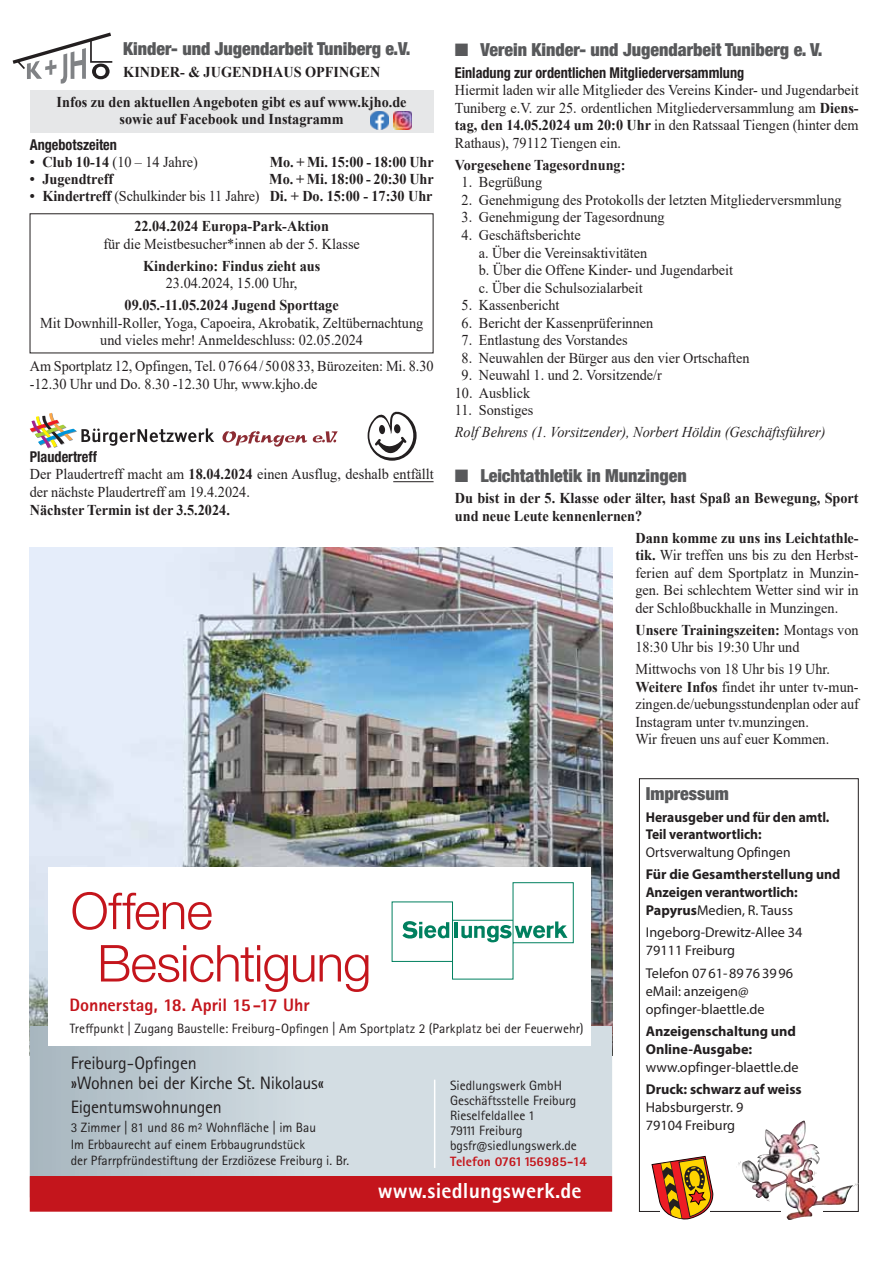
<style>
.page{position:relative;width:893px;height:1263px;background:#fff}
.page>*{position:absolute;margin:0;border:0;box-sizing:border-box;transform-origin:0 0}
.t1{font:300 51px/52.3px "Helvetica Neue";letter-spacing:-.015em;color:#c4151c}
.t2{font:800 21.75px "Rotis Sans Serif Pro";letter-spacing:.01em;color:#fff}
.t3{font:900 condensed 18px "Helvetica Neue LT Pro";color:#58595b}
.t4{font:18px/19.5px "Rotis Sans Serif Pro";letter-spacing:-.015em;color:#231f20}
.t5{font:800 18px "Rotis Sans Serif Pro";color:#c4151c}
.t6{font:15px/17.5px "Times New Roman";color:#231f20;scale:.95 1}
.t7{font:700 15px/29.8px "Times New Roman";color:#231f20;scale:.95 1}
.t8{font:700 condensed 15px "Helvetica Neue LT Pro";color:#231f20;scale:.95 1}
.t9{font:italic 15px "Times New Roman";color:#231f20;scale:.95 1}
.t10{font:14.25px/18px "Myriad Pro";color:#231f20}
.t11{font:700 14.25px/18px "Myriad Pro";color:#231f20}
.t12{font:700 14.25px/17.5px "Myriad Pro";color:#231f20;scale:.95 1}
.t13{font:14.25px "Myriad Pro";color:#231f20;scale:.95 1}
.t14{font:13.5px/15px "Rotis Sans Serif Pro";color:#231f20}
.t15{font:800 13.5px "Rotis Sans Serif Pro";color:#c4151b}
.s1{font-weight:700}
.s2{font-weight:400}
</style>
<div class="page">
<div style="left:639px;top:778px;width:220px;height:434px;border:1px solid #231f20"></div>
<svg style="left:781px;top:1210px;width:42px;height:4px"></svg>
<img style="left:757px;top:1121px;width:46px;height:51px">
<svg style="left:652px;top:1156px;width:61px;height:64px"></svg>
<div style="left:30px;top:90px;width:404px;height:43px;background:#e6e7e8"></div>
<svg style="left:13px;top:32px;width:100px;height:52px"></svg>
<img style="left:394px;top:111px;width:17px;height:18px">
<img style="left:370px;top:111px;width:18px;height:18px">
<hr style="left:393px;top:481px;width:41px;height:1px;background:#231f20">
<svg style="left:30px;top:413px;width:184px;height:36px"></svg>
<svg style="left:222px;top:431px;width:116px;height:16px"></svg>
<svg style="left:368px;top:412px;width:49px;height:49px"></svg>
<img style="left:30px;top:548px;width:582px;height:478px">
<div style="left:31px;top:1027px;width:580px;height:170px;background:linear-gradient(to right,#b3c1c9,#dee7ec)"></div>
<div style="left:31px;top:1177px;width:580px;height:34px;background:#c4151c"></div>
<div style="left:30px;top:1176px;width:582px;height:36px;border:2px solid #c4151c"></div>
<hr style="left:434px;top:1080px;width:1px;height:88px;background:#fff">
<div style="left:49px;top:867px;width:542px;height:179px;background:#fff"></div>
<svg style="left:392px;top:882px;width:182px;height:98px"></svg>
<p class="t3" style="left:123px;top:42px;width:289px">Kinder- und Jugendarbeit Tuniberg e.V.</p>
<p class="t7" style="left:57px;top:57px;width:370px;text-indent:67px">KINDER- &amp; JUGENDHAUS OPFINGEN<br>Infos zu den aktuellen Angeboten gibt es auf www.kjho.de</p>
<p class="t7" style="left:120px;top:104px;width:237px">sowie auf Facebook und Instagramm</p>
<p class="t8" style="left:30px;top:139px;width:93px">Angebotszeiten</p>
<p class="t6" style="left:42px;top:153px;width:165px"><span class="s1">Club 10-14</span> (10 – 14 Jahre)</p>
<p class="t7" style="left:270px;top:147px;width:174px">Mo. + Mi. 15:00 - 18:00 Uhr</p>
<p class="t7" style="left:42px;top:164px;width:76px">Jugendtreff</p>
<p class="t7" style="left:42px;top:170px;width:413px;line-height:17.1px;text-align:right">Mo. + Mi. 18:00 - 20:30 Uhr<br>Kindertreff <span class="s2">(Schulkinder bis 11 Jahre)</span> Di. + Do. 15:00 - 17:30 Uhr</p>
<p class="t7" style="left:134px;top:211px;width:206px">22.04.2024 Europa-Park-Aktion</p>
<p class="t6" style="left:103px;top:235px;width:271px">für die Meistbesucher*innen ab der 5. Klasse</p>
<p class="t7" style="left:143px;top:251px;width:188px">Kinderkino: Findus zieht aus</p>
<p class="t6" style="left:166px;top:274px;width:140px">23.04.2024, 15.00 Uhr,</p>
<p class="t7" style="left:125px;top:290px;width:227px">09.05.-11.05.2024 Jugend Sporttage</p>
<p class="t6" style="left:40px;top:314px;width:405px;text-align:center">Mit Downhill-Roller, Yoga, Capoeira, Akrobatik, Zeltübernachtung und vieles mehr! Anmeldeschluss: 02.05.2024</p>
<p class="t6" style="left:30px;top:357px;width:427px">Am Sportplatz 12, Opfingen, Tel. 0 76 64 / 50 08 33, Bürozeiten: Mi. 8.30 -12.30 Uhr und Do. 8.30 -12.30 Uhr, www.kjho.de</p>
<p class="t8" style="left:30px;top:451px;width:72px">Plaudertreff</p>
<p class="t6" style="left:30px;top:466px;width:427px">Der Plaudertreff macht am <span class="s1">18.04.2024</span> einen Ausflug, deshalb entfällt der nächste Plaudertreff am 19.4.2024.</p>
<p class="t7" style="left:30px;top:495px;width:212px">Nächster Termin ist der 3.5.2024.</p>
<p class="t3" style="left:480px;top:43px;width:344px">Verein Kinder- und Jugendarbeit Tuniberg e. V.</p>
<p class="t8" style="left:455px;top:67px;width:306px">Einladung zur ordentlichen Mitgliederversammlung</p>
<p class="t6" style="left:455px;top:82px;width:427px;text-align:justify">Hiermit laden wir alle Mitglieder des Vereins Kinder- und Jugendarbeit Tuniberg e.V. zur 25. ordentlichen Mitgliederversammlung am <span class="s1">Diens&shy;tag, den 14.05.2024 um 20:0 Uhr</span> in den Ratssaal Tiengen (hinter dem Rathaus), 79112 Tiengen ein.</p>
<p class="t7" style="left:455px;top:150px;width:181px">Vorgesehene Tagesordnung:</p>
<p class="t6" style="left:462px;top:173px;width:86px">1. Begrüßung</p>
<p class="t6" style="left:462px;top:191px;width:401px">2. Genehmigung des Protokolls der letzten Mitgliederversmmlung</p>
<p class="t6" style="left:462px;top:209px;width:215px">3. Genehmigung der Tagesordnung</p>
<p class="t6" style="left:479px;top:226px;width:269px;text-indent:-17px">4. Geschäftsberichte<br>a. Über die Vereinsaktivitäten<br>b. Über die Offene Kinder- und Jugendarbeit c. Über die Schulsozialarbeit</p>
<p class="t6" style="left:462px;top:296px;width:105px">5. Kassenbericht</p>
<p class="t6" style="left:462px;top:314px;width:203px">6. Bericht der Kassenprüferinnen</p>
<p class="t6" style="left:462px;top:331px;width:176px">7. Entlastung des Vorstandes</p>
<p class="t6" style="left:462px;top:349px;width:305px">8. Neuwahlen der Bürger aus den vier Ortschaften</p>
<p class="t6" style="left:462px;top:366px;width:212px">9. Neuwahl 1. und 2. Vorsitzende/r</p>
<p class="t6" style="left:455px;top:384px;width:81px">10. Ausblick</p>
<p class="t6" style="left:455px;top:402px;width:84px">11. Sonstiges</p>
<p class="t9" style="left:455px;top:424px;width:392px">Rolf Behrens (1. Vorsitzender), Norbert Höldin (Geschäftsführer)</p>
<p class="t3" style="left:480px;top:469px;width:208px">Leichtathletik in Munzingen</p>
<p class="t7" style="left:455px;top:490px;width:427px;line-height:17.5px">Du bist in der 5. Klasse oder älter, hast Spaß an Bewegung, Sport und neue Leute kennenlernen?</p>
<p class="t6" style="left:635px;top:529px;width:237px;text-align:justify"><span class="s1">Dann komme zu uns ins Leichtathle&shy;tik.</span> Wir treffen uns bis zu den Herbst&shy;ferien auf dem Sportplatz in Munzin&shy;gen. Bei schlechtem Wetter sind wir in der Schloßbuckhalle in Munzingen.</p>
<p class="t6" style="left:635px;top:621px;width:237px"><span class="s1">Unsere Trainingszeiten:</span> Montags von<br>18:30 Uhr bis 19:30 Uhr und</p>
<p class="t6" style="left:635px;top:660px;width:237px">Mittwochs von 18 Uhr bis 19 Uhr.<br><span class="s1">Weitere Infos</span> findet ihr unter tv-mun&shy;zingen.de/uebungsstundenplan oder auf Instagram unter tv.munzingen.<br>Wir freuen uns auf euer Kommen.</p>
<h1 class="t1" style="left:97px;top:884px;width:276px;text-indent:-27px">Offene<br>Besichtigung</h1>
<p class="t5" style="left:70px;top:998px;width:242px">Donnerstag, 18. April 15-17 Uhr</p>
<p class="t14" style="left:70px;top:1022px;width:515px">Treffpunkt | Zugang Baustelle: Freiburg-Opfingen | Am Sportplatz 2 (Parkplatz bei der Feuerwehr)</p>
<p class="t4" style="left:71px;top:1055px;width:255px">Freiburg-Opfingen<br>»Wohnen bei der Kirche St. Nikolaus«</p>
<p class="t4" style="left:71px;top:1098px;width:153px">Eigentumswohnungen</p>
<p class="t14" style="left:71px;top:1120px;width:280px;line-height:16.5px">3 Zimmer | 81 und 86 m2 Wohnfläche | im Bau<br>Im Erbbaurecht auf einem Erbbaugrundstück<br>der Pfarrpfründestiftung der Erzdiözese Freiburg i. Br.</p>
<p class="t14" style="left:450px;top:1079px;width:128px">Siedlungswerk GmbH<br>Geschäftsstelle Freiburg<br>Rieselfeldallee 1<br>79111 Freiburg bgsfr@siedlungswerk.de</p>
<p class="t15" style="left:450px;top:1156px;width:138px">Telefon 0761 156985-14</p>
<h2 class="t2" style="left:378px;top:1182px;width:205px">www.siedlungswerk.de</h2>
<p class="t3" style="left:646px;top:787px;width:85px">Impressum</p>
<p class="t12" style="left:646px;top:809px;width:195px">Herausgeber und für den amtl.<br>Teil verantwortlich:</p>
<p class="t13" style="left:646px;top:847px;width:154px">Ortsverwaltung Opfingen</p>
<p class="t11" style="left:646px;top:866px;width:196px">Für die Gesamtherstellung und<br>Anzeigen verantwortlich:<br>Papyrus<span class="s2">Medien, R. Tauss</span></p>
<p class="t10" style="left:646px;top:925px;width:158px">Ingeborg-Drewitz-Allee 34<br>79111 Freiburg</p>
<p class="t10" style="left:646px;top:965px;width:149px">Telefon 07 61- 89 76 39 96 eMail: anzeigen@ opfinger-blaettle.de</p>
<p class="t11" style="left:646px;top:1023px;width:152px">Anzeigenschaltung und<br>Online-Ausgabe:</p>
<p class="t10" style="left:646px;top:1059px;width:154px">www.opfinger-blaettle.de</p>
<p class="t11" style="left:646px;top:1081px;width:157px">Druck: schwarz auf weiss</p>
<p class="t10" style="left:646px;top:1099px;width:99px">Habsburgerstr. 9<br>79104 Freiburg</p>
</div>
